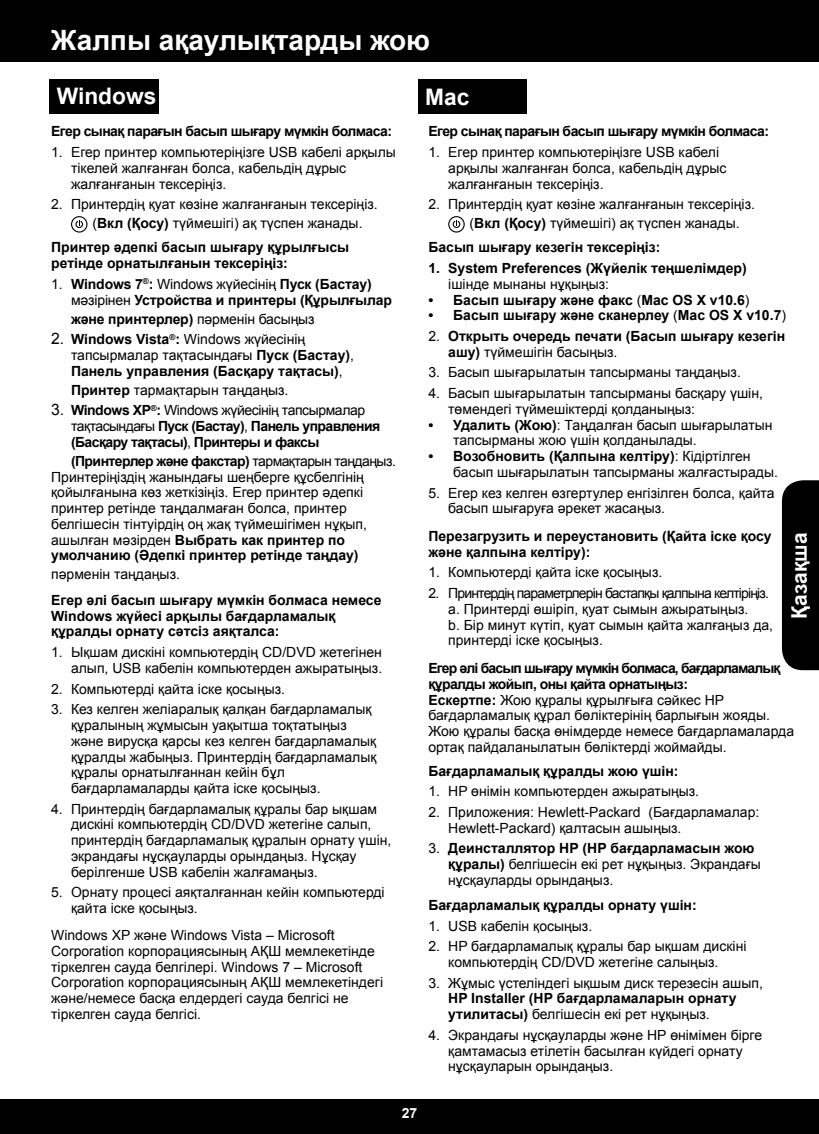
<style>
.page{position:relative;width:819px;height:1134px;background:#fff}
.page>*{position:absolute;margin:0;border:0;box-sizing:border-box;transform-origin:0 0}
.t1{font:700 28px "Arial";color:#fff}
.t2{font:700 22.75px "Arial";color:#fff}
.t3{font:700 21px "Arial";color:#fff}
.t4{font:14px/15.8px "Arial";color:#000}
.t5{font:700 14px/15.8px "Arial";color:#000}
.t6{font:700 14px/15.8px "Arial";letter-spacing:-.04em;color:#000}
.t7{font:700 14px "Arial";color:#fff}
.s1{font-weight:700}
.s2{font-weight:400}
.s3{font-weight:400;font-size:15.75px}
</style>
<div class="page">
<div style="left:0;top:0;width:819px;height:62px;background:#000"></div>
<div style="left:0;top:1099px;width:819px;height:35px;background:#000"></div>
<div style="left:49px;top:79px;width:110px;height:35px;background:#000"></div>
<div style="left:418px;top:79px;width:109px;height:35px;background:#000"></div>
<div style="left:71px;top:216px;width:17px;height:17px;border:1px solid #000;border-radius:50%"></div>
<svg style="left:75px;top:220px;width:8px;height:8px"></svg>
<div style="left:448px;top:216px;width:17px;height:17px;border:1px solid #000;border-radius:50%"></div>
<svg style="left:452px;top:220px;width:9px;height:8px"></svg>
<div style="left:782px;top:480px;width:37px;height:190px;background:#000"></div>
<h1 class="t1" style="left:51px;top:22px;width:381px">Жалпы ақаулықтарды жою</h1>
<h2 class="t2" style="left:57px;top:81px;width:101px">Windows</h2>
<h2 class="t2" style="left:425px;top:82px;width:46px">Mac</h2>
<p class="t6" style="left:51px;top:124px;width:342px">Егер сынақ парағын басып шығару мүмкін болмаса:</p>
<p class="t4" style="left:71px;top:144px;width:326px;text-indent:-20px">1. Егер принтер компьютеріңізге USB кабелі арқылы тікелей жалғанған болса, кабельдің дұрыс жалғанғанын тексеріңіз.</p>
<p class="t4" style="left:92px;top:195px;width:287px;line-height:18.9px;text-indent:-41px">2. Принтердің қуат көзіне жалғанғанын тексеріңіз. (<span class="s1">Вкл (Қосу)</span> түймешігі) ақ түспен жанады.</p>
<p class="t5" style="left:51px;top:240px;width:299px">Принтер әдепкі басып шығару құрылғысы ретінде орнатылғанын тексеріңіз:</p>
<p class="t5" style="left:71px;top:277px;width:323px;text-indent:-20px"><span class="s2">1.</span> Windows 7<sup>®</sup>: <span class="s2">Windows жүйесінің</span> Пуск (Бастау) <span class="s2">мәзірінен</span> Устройства и принтеры (Құрылғылар</p>
<p class="t5" style="left:71px;top:311px;width:245px">және принтерлер) <span class="s2">пәрменін басыңыз</span></p>
<p class="t5" style="left:71px;top:332px;width:284px;text-indent:-20px"><span class="s3">2.</span> Windows Vista<sup>®</sup>: <span class="s2">Windows жүйесінің тапсырмалар тақтасындағы</span> Пуск (Бастау)<span class="s2">,<br></span>Панель управления (Басқару тақтасы)<span class="s2">,</span></p>
<p class="t4" style="left:71px;top:382px;width:219px"><span class="s1">Принтер</span> тармақтарын таңдаңыз.</p>
<p class="t6" style="left:71px;top:403px;width:311px;text-indent:-20px"><span class="s3">3.</span> Windows XP<sup>®</sup>: <span class="s2">Windows жүйесінің тапсырмалар тақтасындағы</span> Пуск (Бастау)<span class="s2">,</span> Панель управления (Басқару тақтасы)<span class="s2">,</span> Принтеры и факсы</p>
<p class="t6" style="left:71px;top:453px;width:326px">(Принтерлер және факстар) <span class="s2">тармақтарын таңдаңыз.</span></p>
<p class="t4" style="left:51px;top:469px;width:317px">Принтеріңіздің жанындағы шеңберге құсбелгінің қойылғанына көз жеткізіңіз. Егер принтер әдепкі принтер ретінде таңдалмаған болса, принтер белгішесін тінтуірдің оң жақ түймешігімен нұқып, ашылған мәзірден <span class="s1">Выбрать как принтер по умолчанию (Әдепкі принтер ретінде таңдау)</span></p>
<p class="t4" style="left:51px;top:567px;width:130px">пәрменін таңдаңыз.</p>
<p class="t5" style="left:51px;top:593px;width:332px">Егер әлі басып шығару мүмкін болмаса немесе<br>Windows жүйесі арқылы бағдарламалық құралды орнату сәтсіз аяқталса:</p>
<p class="t4" style="left:51px;top:644px;width:333px;text-align:right">1. Ықшам дискіні компьютердің CD/DVD жетегінен алып, USB кабелін компьютерден ажыратыңыз.</p>
<p class="t4" style="left:51px;top:681px;width:235px">2. Компьютерді қайта іске қосыңыз.</p>
<p class="t4" style="left:71px;top:702px;width:307px;text-indent:-20px">3. Кез келген желіаралық қалқан бағдарламалық құралының жұмысын уақытша тоқтатыңыз және вирусқа қарсы кез келген бағдарламалық құралды жабыңыз. Принтердің бағдарламалық құралы орнатылғаннан кейін бұл бағдарламаларды қайта іске қосыңыз.</p>
<p class="t4" style="left:71px;top:801px;width:322px;text-indent:-20px">4. Принтердің бағдарламалық құралы бар ықшам дискіні компьютердің CD/DVD жетегіне салып, принтердің бағдарламалық құралын орнату үшін, экрандағы нұсқауларды орындаңыз. Нұсқау берілгенше USB кабелін жалғамаңыз.</p>
<p class="t4" style="left:71px;top:885px;width:315px;text-indent:-20px">5. Орнату процесі аяқталғаннан кейін компьютерді қайта іске қосыңыз.</p>
<p class="t4" style="left:51px;top:927px;width:333px">Windows XP және Windows Vista – Microsoft Corporation корпорациясының АҚШ мемлекетінде тіркелген сауда белгілері. Windows 7 – Microsoft Corporation корпорациясының АҚШ мемлекетіндегі және/немесе басқа елдердегі сауда белгісі не тіркелген сауда белгісі.</p>
<p class="t6" style="left:428px;top:124px;width:342px">Егер сынақ парағын басып шығару мүмкін болмаса:</p>
<p class="t4" style="left:448px;top:144px;width:280px;text-indent:-20px">1. Егер принтер компьютеріңізге USB кабелі арқылы жалғанған болса, кабельдің дұрыс жалғанғанын тексеріңіз.</p>
<p class="t4" style="left:470px;top:195px;width:287px;line-height:18.9px;text-indent:-41px">2. Принтердің қуат көзіне жалғанғанын тексеріңіз. (<span class="s1">Вкл (Қосу)</span> түймешігі) ақ түспен жанады.</p>
<p class="t5" style="left:428px;top:240px;width:234px">Басып шығару кезегін тексеріңіз:</p>
<p class="t5" style="left:428px;top:261px;width:320px">1. System Preferences (Жүйелік теңшелімдер)</p>
<p class="t4" style="left:448px;top:276px;width:162px">ішінде мынаны нұқыңыз:</p>
<p class="t5" style="left:428px;top:292px;width:323px">• Басып шығару және факс <span class="s2">(</span>Mac OS X v10.6<span class="s2">)</span></p>
<p class="t5" style="left:428px;top:308px;width:359px">• Басып шығару және сканерлеу <span class="s2">(</span>Mac OS X v10.7<span class="s2">)</span></p>
<p class="t5" style="left:448px;top:329px;width:339px;text-indent:-20px"><span class="s2">2.</span> Открыть очередь печати (Басып шығару кезегін ашу) <span class="s2">түймешігін басыңыз.</span></p>
<p class="t4" style="left:428px;top:365px;width:314px">3. Басып шығарылатын тапсырманы таңдаңыз.</p>
<p class="t4" style="left:448px;top:386px;width:316px;text-indent:-20px">4. Басып шығарылатын тапсырманы басқару үшін, төмендегі түймешіктерді қолданыңыз:</p>
<p class="t4" style="left:453px;top:417px;width:321px;text-indent:-25px"><span class="s1">• Удалить (Жою)</span>: Таңдалған басып шығарылатын тапсырманы жою үшін қолданылады.</p>
<p class="t4" style="left:453px;top:449px;width:326px;text-indent:-25px"><span class="s1">• Возобновить (Қалпына келтіру)</span>: Кідіртілген басып шығарылатын тапсырманы жалғастырады.</p>
<p class="t4" style="left:448px;top:485px;width:328px;text-indent:-20px">5. Егер кез келген өзгертулер енгізілген болса, қайта басып шығаруға әрекет жасаңыз.</p>
<p class="t5" style="left:428px;top:529px;width:345px">Перезагрузить и переустановить (Қайта іске қосу және қалпына келтіру):</p>
<p class="t4" style="left:428px;top:565px;width:235px">1. Компьютерді қайта іске қосыңыз.</p>
<p class="t4" style="left:448px;top:585px;width:326px;text-indent:-20px">2. Принтердің параметрлерін бастапқы қалпына келтіріңіз. a. Принтерді өшіріп, қуат сымын ажыратыңыз.<br>b. Бір минут күтіп, қуат сымын қайта жалғаңыз да, принтерді іске қосыңыз.</p>
<h3 class="t3" style="left:785px;top:619px;width:88px;rotate:-90deg">Қазақша</h3>
<p class="t4" style="left:428px;top:661px;width:367px"><span class="s1">Егер әлі басып шығару мүмкін болмаса, бағдарламалық құралды жойып, оны қайта орнатыңыз:<br>Ескертпе:</span> Жою құралы құрылғыға сәйкес НР бағдарламалық құрал бөліктерінің барлығын жояды.<br>Жою құралы басқа өнімдерде немесе бағдарламаларда ортақ пайдаланылатын бөліктерді жоймайды.</p>
<p class="t5" style="left:428px;top:763px;width:252px">Бағдарламалық құралды жою үшін:</p>
<p class="t4" style="left:428px;top:784px;width:272px">1. HP өнімін компьютерден ажыратыңыз.</p>
<p class="t4" style="left:448px;top:804px;width:313px;text-indent:-20px">2. Приложения: Hewlett-Packard (Бағдарламалар:<br>Hewlett-Packard) қалтасын ашыңыз.</p>
<p class="t4" style="left:448px;top:841px;width:314px;text-indent:-20px">3. <span class="s1">Деинсталлятор HP (НР бағдарламасын жою құралы)</span> белгішесін екі рет нұқыңыз. Экрандағы нұсқауларды орындаңыз.</p>
<p class="t5" style="left:428px;top:898px;width:270px">Бағдарламалық құралды орнату үшін:</p>
<p class="t4" style="left:428px;top:918px;width:165px">1. USB кабелін қосыңыз.</p>
<p class="t4" style="left:428px;top:939px;width:320px;text-align:center">2. HP бағдарламалық құралы бар ықшам дискіні компьютердің CD/DVD жетегіне салыңыз.</p>
<p class="t4" style="left:428px;top:975px;width:336px">3. Жұмыс үстеліндегі ықшым диск терезесін ашып,</p>
<p class="t5" style="left:448px;top:991px;width:290px">HP Installer (НР бағдарламаларын орнату утилитасы) <span class="s2">белгішесін екі рет нұқыңыз.</span></p>
<p class="t4" style="left:448px;top:1027px;width:316px;text-indent:-20px">4. Экрандағы нұсқауларды және НР өнімімен бірге қамтамасыз етілетін басылған күйдегі орнату нұсқауларын орындаңыз.</p>
<p class="t7" style="left:402px;top:1104px;width:17px">27</p>
</div>
